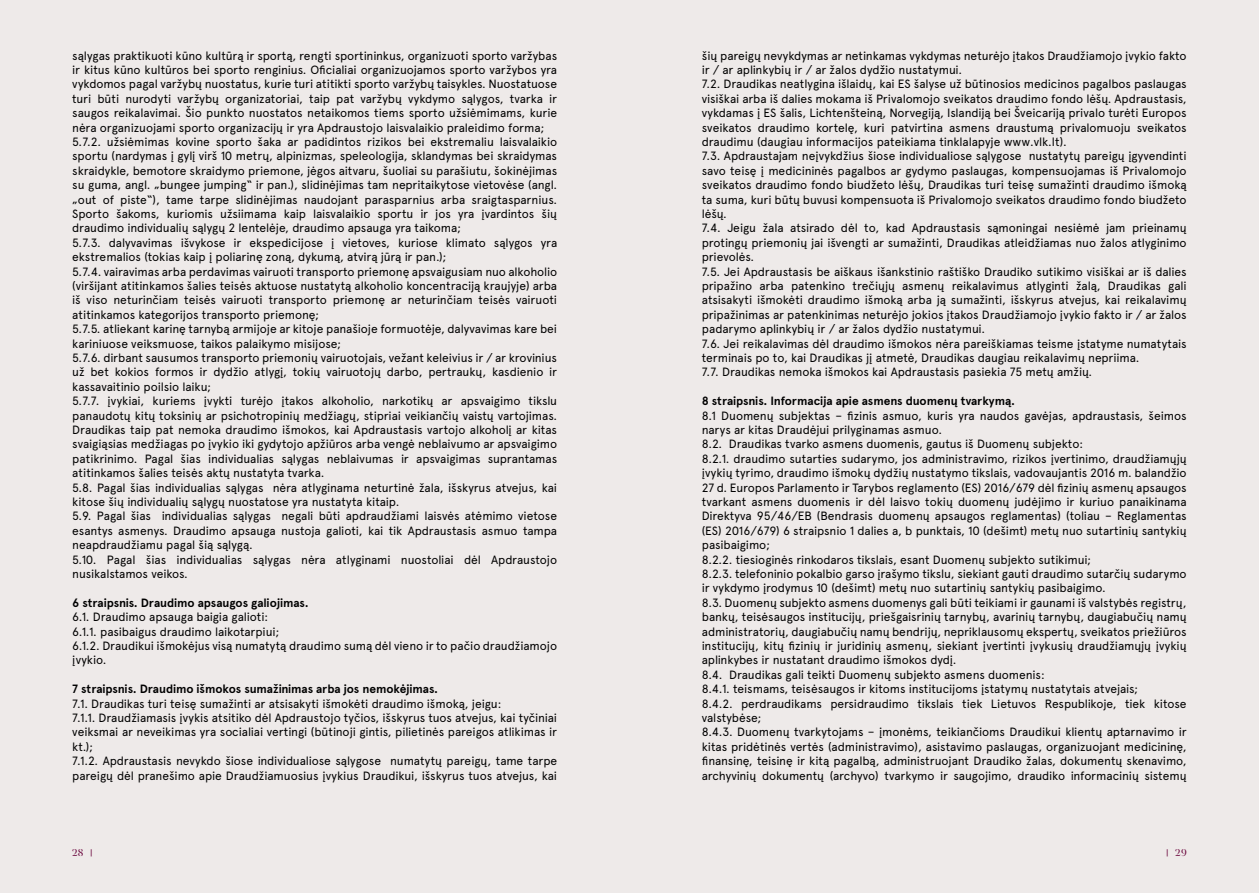
<style>
.page{position:relative;width:1259px;height:893px;background:#eeeae9}
.page>*{position:absolute;margin:0;border:0;box-sizing:border-box;transform-origin:0 0}
.t1{font:12px/14.4px "Apercu Pro";letter-spacing:-.01em;color:#000}
.t2{font:700 12px "Apercu Pro";letter-spacing:-.005em;color:#000}
.t3{font:9px "Bery Roman";color:#69043b}
.s1{font-family:"Apercu Pro"}
</style>
<div class="page">
<p class="t1" style="left:72px;top:47px;width:486px">sąlygas praktikuoti kūno kultūrą ir sportą, rengti sportininkus, organizuoti sporto varžybas ir kitus kūno kultūros bei sporto renginius. Oficialiai organizuojamos sporto varžybos yra vykdomos pagal varžybų nuostatus, kurie turi atitikti sporto varžybų taisykles. Nuostatuose turi būti nurodyti varžybų organizatoriai, taip pat varžybų vykdymo sąlygos, tvarka ir saugos reikalavimai. Šio punkto nuostatos netaikomos tiems sporto užsiėmimams, kurie nėra organizuojami sporto organizacijų ir yra Apdraustojo laisvalaikio praleidimo forma; 5.7.2. užsiėmimas kovine sporto šaka ar padidintos rizikos bei ekstremaliu laisvalaikio sportu (nardymas į gylį virš 10 metrų, alpinizmas, speleologija, sklandymas bei skraidymas skraidykle, bemotore skraidymo priemone, jėgos aitvaru, šuoliai su parašiutu, šokinėjimas su guma, angl. „bungee jumping“ ir pan.), slidinėjimas tam nepritaikytose vietovėse (angl. „out of piste“), tame tarpe slidinėjimas naudojant parasparnius arba sraigtasparnius.<br>Sporto šakoms, kuriomis užsiimama kaip laisvalaikio sportu ir jos yra įvardintos šių draudimo individualių sąlygų 2 lentelėje, draudimo apsauga yra taikoma;<br>5.7.3. dalyvavimas išvykose ir ekspedicijose į vietoves, kuriose klimato sąlygos yra ekstremalios (tokias kaip į poliarinę zoną, dykumą, atvirą jūrą ir pan.);<br>5.7.4. vairavimas arba perdavimas vairuoti transporto priemonę apsvaigusiam nuo alkoholio (viršijant atitinkamos šalies teisės aktuose nustatytą alkoholio koncentraciją kraujyje) arba iš viso neturinčiam teisės vairuoti transporto priemonę ar neturinčiam teisės vairuoti atitinkamos kategorijos transporto priemonę;<br>5.7.5. atliekant karinę tarnybą armijoje ar kitoje panašioje formuotėje, dalyvavimas kare bei kariniuose veiksmuose, taikos palaikymo misijose;<br>5.7.6. dirbant sausumos transporto priemonių vairuotojais, vežant keleivius ir / ar krovinius už bet kokios formos ir dydžio atlygį, tokių vairuotojų darbo, pertraukų, kasdienio ir kassavaitinio poilsio laiku;<br>5.7.7. įvykiai, kuriems įvykti turėjo įtakos alkoholio, narkotikų ar apsvaigimo tikslu panaudotų kitų toksinių ar psichotropinių medžiagų, stipriai veikiančių vaistų vartojimas.<br>Draudikas taip pat nemoka draudimo išmokos, kai Apdraustasis vartojo alkoholį ar kitas svaigiąsias medžiagas po įvykio iki gydytojo apžiūros arba vengė neblaivumo ar apsvaigimo patikrinimo. Pagal šias individualias sąlygas neblaivumas ir apsvaigimas suprantamas atitinkamos šalies teisės aktų nustatyta tvarka.<br>5.8. Pagal šias individualias sąlygas nėra atlyginama neturtinė žala, išskyrus atvejus, kai kitose šių individualių sąlygų nuostatose yra nustatyta kitaip.<br>5.9. Pagal šias individualias sąlygas negali būti apdraudžiami laisvės atėmimo vietose esantys asmenys. Draudimo apsauga nustoja galioti, kai tik Apdraustasis asmuo tampa neapdraudžiamu pagal šią sąlygą.<br>5.10. Pagal šias individualias sąlygas nėra atlyginami nuostoliai dėl Apdraustojo nusikalstamos veikos.</p>
<p class="t2" style="left:72px;top:593px;width:238px">6 straipsnis. Draudimo apsaugos galiojimas.</p>
<p class="t1" style="left:72px;top:609px;width:486px">6.1. Draudimo apsauga baigia galioti:<br>6.1.1. pasibaigus draudimo laikotarpiui;<br>6.1.2. Draudikui išmokėjus visą numatytą draudimo sumą dėl vieno ir to pačio draudžiamojo įvykio.</p>
<p class="t2" style="left:72px;top:680px;width:367px">7 straipsnis. Draudimo išmokos sumažinimas arba jos nemokėjimas.</p>
<p class="t1" style="left:72px;top:695px;width:486px">7.1. Draudikas turi teisę sumažinti ar atsisakyti išmokėti draudimo išmoką, jeigu:<br>7.1.1. Draudžiamasis įvykis atsitiko dėl Apdraustojo tyčios, išskyrus tuos atvejus, kai tyčiniai veiksmai ar neveikimas yra socialiai vertingi (būtinoji gintis, pilietinės pareigos atlikimas ir kt.);<br>7.1.2. Apdraustasis nevykdo šiose individualiose sąlygose numatytų pareigų, tame tarpe pareigų dėl pranešimo apie Draudžiamuosius įvykius Draudikui, išskyrus tuos atvejus, kai</p>
<p class="t1" style="left:702px;top:47px;width:486px">šių pareigų nevykdymas ar netinkamas vykdymas neturėjo įtakos Draudžiamojo įvykio fakto ir / ar aplinkybių ir / ar žalos dydžio nustatymui.<br>7.2. Draudikas neatlygina išlaidų, kai ES šalyse už būtinosios medicinos pagalbos paslaugas visiškai arba iš dalies mokama iš Privalomojo sveikatos draudimo fondo lėšų. Apdraustasis, vykdamas į ES šalis, Lichtenšteiną, Norvegiją, Islandiją bei Šveicariją privalo turėti Europos sveikatos draudimo kortelę, kuri patvirtina asmens draustumą privalomuoju sveikatos draudimu (daugiau informacijos pateikiama tinklalapyje www.vlk.lt).<br>7.3. Apdraustajam neįvykdžius šiose individualiose sąlygose nustatytų pareigų įgyvendinti savo teisę į medicininės pagalbos ar gydymo paslaugas, kompensuojamas iš Privalomojo sveikatos draudimo fondo biudžeto lėšų, Draudikas turi teisę sumažinti draudimo išmoką ta suma, kuri būtų buvusi kompensuota iš Privalomojo sveikatos draudimo fondo biudžeto lėšų.<br>7.4. Jeigu žala atsirado dėl to, kad Apdraustasis sąmoningai nesiėmė jam prieinamų protingų priemonių jai išvengti ar sumažinti, Draudikas atleidžiamas nuo žalos atlyginimo prievolės.<br>7.5. Jei Apdraustasis be aiškaus išankstinio raštiško Draudiko sutikimo visiškai ar iš dalies pripažino arba patenkino trečiųjų asmenų reikalavimus atlyginti žalą, Draudikas gali atsisakyti išmokėti draudimo išmoką arba ją sumažinti, išskyrus atvejus, kai reikalavimų pripažinimas ar patenkinimas neturėjo jokios įtakos Draudžiamojo įvykio fakto ir / ar žalos padarymo aplinkybių ir / ar žalos dydžio nustatymui.<br>7.6. Jei reikalavimas dėl draudimo išmokos nėra pareiškiamas teisme įstatyme numatytais terminais po to, kai Draudikas jį atmetė, Draudikas daugiau reikalavimų nepriima.<br>7.7. Draudikas nemoka išmokos kai Apdraustasis pasiekia 75 metų amžių.</p>
<p class="t2" style="left:702px;top:392px;width:315px">8 straipsnis. Informacija apie asmens duomenų tvarkymą.</p>
<p class="t1" style="left:702px;top:407px;width:486px">8.1 Duomenų subjektas – fizinis asmuo, kuris yra naudos gavėjas, apdraustasis, šeimos narys ar kitas Draudėjui prilyginamas asmuo.<br>8.2. Draudikas tvarko asmens duomenis, gautus iš Duomenų subjekto:<br>8.2.1. draudimo sutarties sudarymo, jos administravimo, rizikos įvertinimo, draudžiamųjų įvykių tyrimo, draudimo išmokų dydžių nustatymo tikslais, vadovaujantis 2016 m. balandžio 27 d. Europos Parlamento ir Tarybos reglamento (ES) 2016/679 dėl fizinių asmenų apsaugos tvarkant asmens duomenis ir dėl laisvo tokių duomenų judėjimo ir kuriuo panaikinama Direktyva 95/46/EB (Bendrasis duomenų apsaugos reglamentas) (toliau – Reglamentas (ES) 2016/679) 6 straipsnio 1 dalies a, b punktais, 10 (dešimt) metų nuo sutartinių santykių pasibaigimo;<br>8.2.2. tiesioginės rinkodaros tikslais, esant Duomenų subjekto sutikimui;<br>8.2.3. telefoninio pokalbio garso įrašymo tikslu, siekiant gauti draudimo sutarčių sudarymo ir vykdymo įrodymus 10 (dešimt) metų nuo sutartinių santykių pasibaigimo.<br>8.3. Duomenų subjekto asmens duomenys gali būti teikiami ir gaunami iš valstybės registrų, bankų, teisėsaugos institucijų, priešgaisrinių tarnybų, avarinių tarnybų, daugiabučių namų administratorių, daugiabučių namų bendrijų, nepriklausomų ekspertų, sveikatos priežiūros institucijų, kitų fizinių ir juridinių asmenų, siekiant įvertinti įvykusių draudžiamųjų įvykių aplinkybes ir nustatant draudimo išmokos dydį.<br>8.4. Draudikas gali teikti Duomenų subjekto asmens duomenis:<br>8.4.1. teismams, teisėsaugos ir kitoms institucijoms įstatymų nustatytais atvejais;<br>8.4.2. perdraudikams persidraudimo tikslais tiek Lietuvos Respublikoje, tiek kitose valstybėse;<br>8.4.3. Duomenų tvarkytojams – įmonėms, teikiančioms Draudikui klientų aptarnavimo ir kitas pridėtinės vertės (administravimo), asistavimo paslaugas, organizuojant medicininę, finansinę, teisinę ir kitą pagalbą, administruojant Draudiko žalas, dokumentų skenavimo, archyvinių dokumentų (archyvo) tvarkymo ir saugojimo, draudiko informacinių sistemų</p>
<p class="t3" style="left:72px;top:847px;width:22px">28 <span class="s1">|</span></p>
<p class="t3" style="left:1166px;top:847px;width:22px"><span class="s1">|</span> 29</p>
</div>
